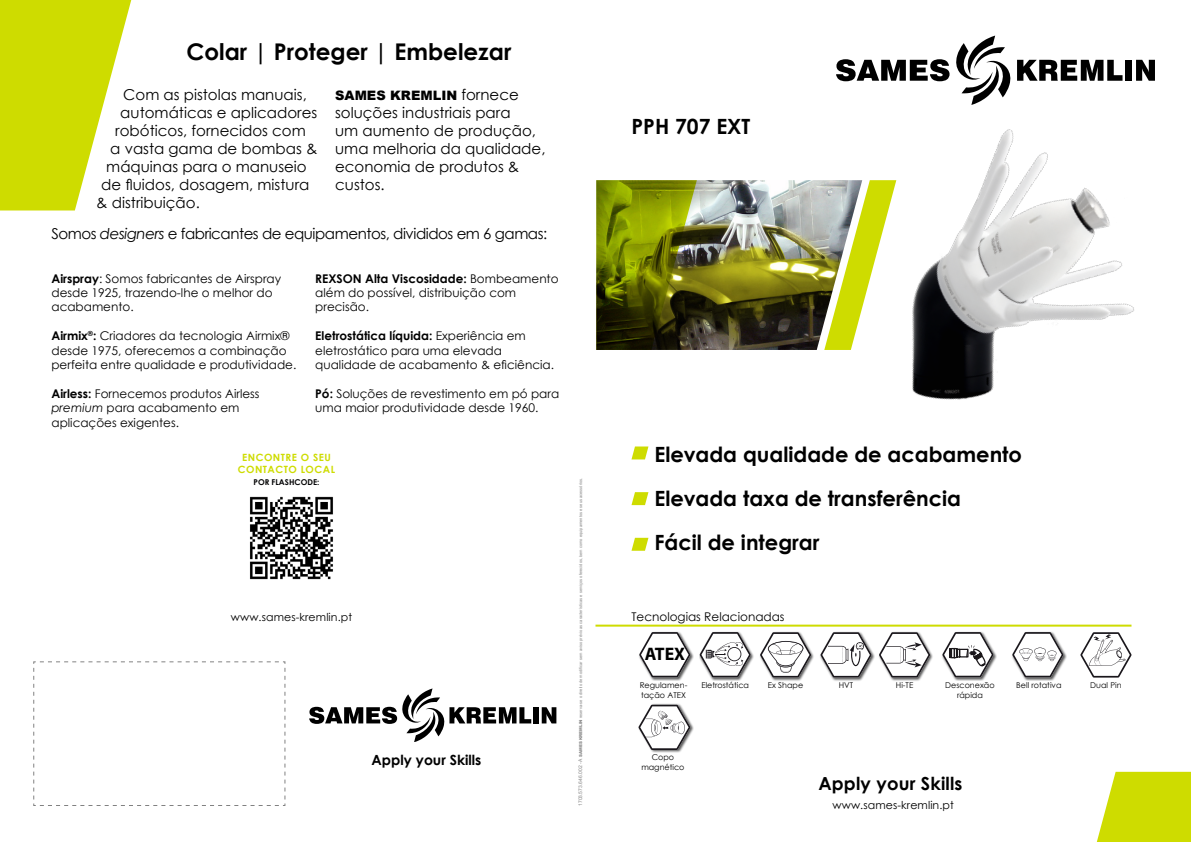
<style>
.page{position:relative;width:1191px;height:842px;background:#fff}
.page>*{position:absolute;margin:0;border:0;box-sizing:border-box;transform-origin:0 0}
.t1{font:700 23px "Century Gothic";color:#000}
.t2{font:700 21px/44px "Century Gothic";color:#000}
.t3{font:700 18.1px "Myriad Pro";color:#000}
.t4{font:700 18px "Century Gothic";letter-spacing:.01em;color:#000}
.t5{font:15px/18px "Century Gothic";color:#000}
.t6{font:15px "Century Gothic";letter-spacing:-.03em;color:#000}
.t7{font:700 14px "Century Gothic";color:#000}
.t8{font:900 13px "Arial";color:#000}
.t9{font:12px/14.4px "Century Gothic";color:#000}
.t10{font:11px "Century Gothic";letter-spacing:.01em;color:#000}
.t11{font:700 10px/12px "Century Gothic";letter-spacing:.05em;color:#cedc00;text-align:center}
.t12{font:8px/9.6px "Century Gothic";color:#000}
.t13{font:700 8px "Century Gothic";color:#020203}
.t14{font:4px "Arial";color:#878787}
.s1{font-family:"Century Gothic";font-weight:400;font-size:15px}
.s2{font-style:italic}
.s3{font-weight:700}
.s4{font-size:5px}
.s5{font-weight:900}
</style>
<div class="page">
<img style="left:896px;top:129px;width:238px;height:271px">
<img style="left:250px;top:496px;width:83px;height:84px">
<svg style="left:33px;top:661px;width:253px;height:145px"></svg>
<div style="left:533px;top:707px;width:5px;height:16px;background:#000"></div>
<svg style="left:542px;top:707px;width:14px;height:16px"></svg>
<svg style="left:309px;top:689px;width:222px;height:53px"></svg>
<svg style="left:0;top:0;width:132px;height:210px"></svg>
<svg style="left:862px;top:180px;width:34px;height:128px"></svg>
<svg style="left:631px;top:492px;width:17px;height:13px"></svg>
<svg style="left:631px;top:538px;width:17px;height:13px"></svg>
<svg style="left:631px;top:446px;width:17px;height:13px"></svg>
<img style="left:697px;top:180px;width:165px;height:170px">
<svg style="left:596px;top:180px;width:101px;height:170px;background:#60680a"></svg>
<svg style="left:1096px;top:772px;width:95px;height:70px;background:#d3df1b"></svg>
<svg style="left:836px;top:59px;width:113px;height:22px"></svg>
<svg style="left:1017px;top:60px;width:105px;height:21px"></svg>
<div style="left:1125px;top:60px;width:7px;height:21px;background:#000"></div>
<svg style="left:1136px;top:60px;width:19px;height:21px"></svg>
<svg style="left:956px;top:36px;width:55px;height:69px"></svg>
<hr style="left:595px;top:625px;width:536px;height:2px;background:#cedc00">
<div style="left:638px;top:631px;width:56px;height:50px;background:#000;opacity:.65"></div>
<svg style="left:639px;top:632px;width:51px;height:45px"></svg>
<div style="left:698px;top:631px;width:56px;height:50px;background:#000;opacity:.65"></div>
<svg style="left:699px;top:632px;width:52px;height:45px"></svg>
<div style="left:759px;top:631px;width:56px;height:50px;background:#000;opacity:.65"></div>
<svg style="left:760px;top:632px;width:51px;height:46px"></svg>
<div style="left:819px;top:631px;width:56px;height:50px;background:#000;opacity:.65"></div>
<svg style="left:820px;top:632px;width:51px;height:46px"></svg>
<div style="left:878px;top:631px;width:55px;height:50px;background:#000;opacity:.65"></div>
<svg style="left:879px;top:632px;width:51px;height:46px"></svg>
<div style="left:941px;top:631px;width:56px;height:50px;background:#000;opacity:.65"></div>
<svg style="left:942px;top:632px;width:51px;height:45px"></svg>
<div style="left:637px;top:703px;width:57px;height:51px;background:#000;opacity:.65"></div>
<svg style="left:638px;top:705px;width:52px;height:45px"></svg>
<div style="left:1011px;top:631px;width:56px;height:50px;background:#000;opacity:.65"></div>
<svg style="left:1012px;top:632px;width:51px;height:45px"></svg>
<svg style="left:1080px;top:632px;width:51px;height:46px"></svg>
<h1 class="t1" style="left:186px;top:34px;width:326px">Colar | Proteger | Embelezar</h1>
<p class="t5" style="left:123px;top:86px;width:185px">Com as pistolas manuais,</p>
<p class="t5" style="left:120px;top:104px;width:198px">automáticas e aplicadores</p>
<p class="t5" style="left:115px;top:122px;width:192px">robóticos, fornecidos com</p>
<p class="t5" style="left:110px;top:140px;width:209px">a vasta gama de bombas &amp;</p>
<p class="t5" style="left:106px;top:158px;width:202px">máquinas para o manuseio</p>
<p class="t5" style="left:101px;top:176px;width:210px">de fluidos, dosagem, mistura</p>
<p class="t5" style="left:96px;top:194px;width:105px">&amp; distribuição.</p>
<p class="t8" style="left:335px;top:86px;width:185px">SAMES KREMLIN <span class="s1">fornece</span></p>
<p class="t5" style="left:335px;top:104px;width:212px">soluções industriais para<br>um aumento de produção, uma melhoria da qualidade, economia de produtos &amp; custos.</p>
<p class="t6" style="left:51px;top:223px;width:497px">Somos <span class="s2">designers</span> e fabricantes de equipamentos, divididos em 6 gamas:</p>
<p class="t9" style="left:51px;top:271px;width:231px"><span class="s3">Airspray</span>: Somos fabricantes de Airspray desde 1925, trazendo-lhe o melhor do acabamento.</p>
<p class="t9" style="left:51px;top:328px;width:246px"><span class="s3">Airmix</span><sup>®</sup><span class="s3">:</span> Criadores da tecnologia Airmix® desde 1975, oferecemos a combinação perfeita entre qualidade e produtividade.</p>
<p class="t9" style="left:51px;top:386px;width:209px"><span class="s3">Airless:</span> Fornecemos produtos Airless <span class="s2">premium</span> para acabamento em aplicações exigentes.</p>
<p class="t9" style="left:315px;top:271px;width:245px"><span class="s3">REXSON Alta Viscosidade:</span> Bombeamento além do possível, distribuição com precisão.</p>
<p class="t9" style="left:315px;top:328px;width:240px"><span class="s3">Eletrostática líquida:</span> Experiência em eletrostático para uma elevada qualidade de acabamento &amp; eficiência.</p>
<p class="t9" style="left:315px;top:386px;width:245px"><span class="s3">Pó:</span> Soluções de revestimento em pó para uma maior produtividade desde 1960.</p>
<p class="t11" style="left:238px;top:451px;width:99px">ENCONTRE O SEU<br>CONTACTO LOCAL</p>
<p class="t13" style="left:253px;top:476px;width:67px">POR FLASHCODE:</p>
<p class="t14" style="left:578px;top:806px;width:330px;rotate:-90deg"><span class="s4">1703.573.646.002 - A</span> <span class="s5">SAMES KREMLIN</span> reserva-se o direito de modificar sem aviso prévio as características e serviços oferecidos, bem como equipamentos e seus acessórios.</p>
<p class="t10" style="left:231px;top:609px;width:123px">www.sames-kremlin.pt</p>
<p class="t7" style="left:371px;top:749px;width:111px">Apply your Skills</p>
<h2 class="t2" style="left:631px;top:104px;width:120px">PPH 707 EXT</h2>
<h2 class="t2" style="left:654px;top:432px;width:369px">Elevada qualidade de acabamento<br>Elevada taxa de transferência<br>Fácil de integrar</h2>
<p class="t9" style="left:631px;top:609px;width:155px">Tecnologias Relacionadas</p>
<h3 class="t3" style="left:645px;top:642px;width:42px">ATEX</h3>
<p class="t12" style="left:639px;top:680px;width:49px">Regulamen&shy;tação ATEX</p>
<p class="t12" style="left:701px;top:680px;width:49px">Eletrostática</p>
<p class="t12" style="left:945px;top:680px;width:51px">Desconexão</p>
<p class="t12" style="left:1016px;top:680px;width:47px">Bell rotativa</p>
<p class="t12" style="left:957px;top:690px;width:27px">rápida</p>
<p class="t12" style="left:768px;top:680px;width:37px">Ex Shape</p>
<p class="t12" style="left:838px;top:680px;width:16px">HVT</p>
<p class="t12" style="left:896px;top:680px;width:19px">Hi-TE</p>
<p class="t12" style="left:1090px;top:680px;width:33px">Dual Pin</p>
<p class="t12" style="left:641px;top:752px;width:45px;text-align:center">Copo magnético</p>
<h3 class="t4" style="left:818px;top:770px;width:145px">Apply your Skills</h3>
<p class="t10" style="left:832px;top:797px;width:123px">www.sames-kremlin.pt</p>
</div>
